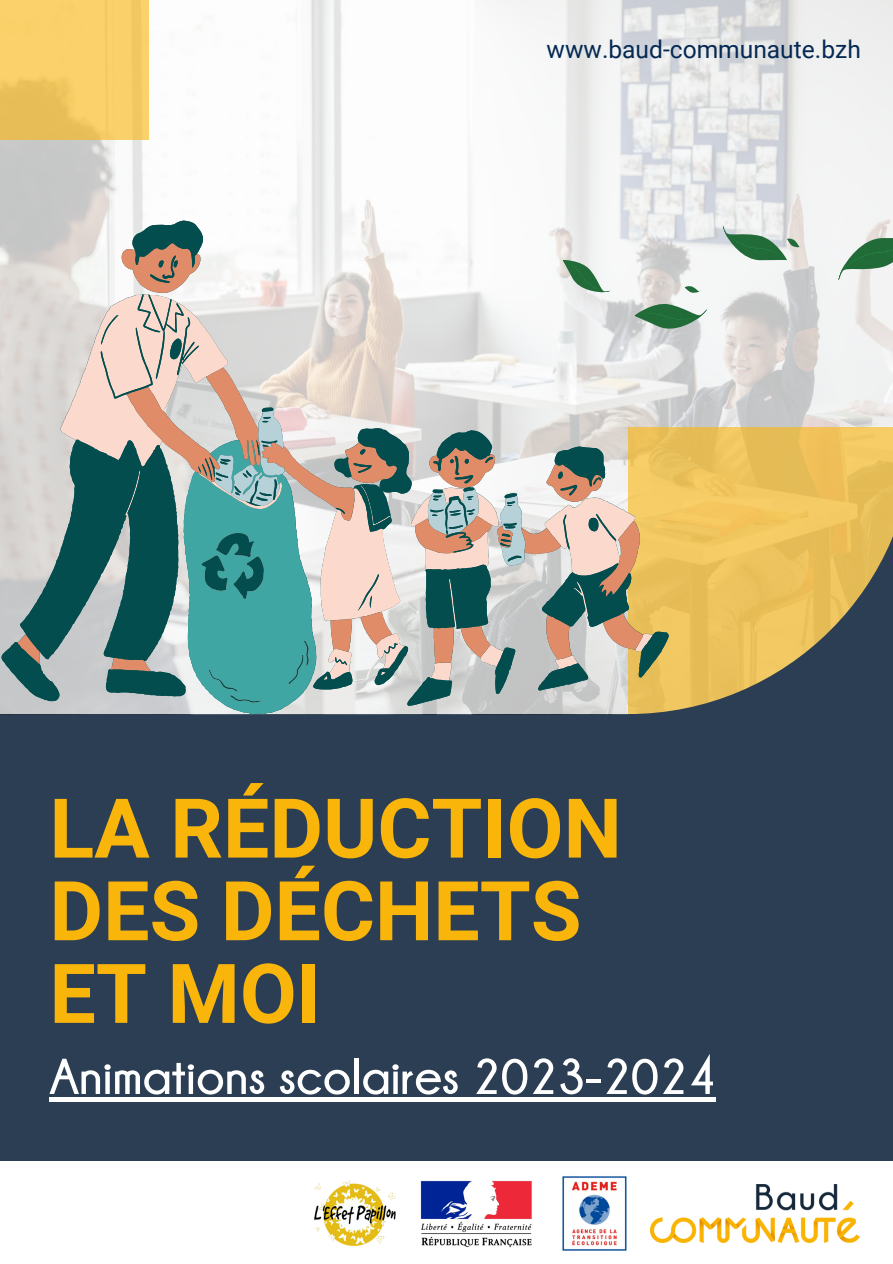
<style>
.page{position:relative;width:893px;height:1264px;background:#fff}
.page>*{position:absolute;margin:0;border:0;box-sizing:border-box;transform-origin:0 0}
.t1{font:700 82.5px/82.7px "Roboto";color:#fab50b}
.t2{font:700 50.1px "Champagne Limousines";color:#fff}
.t3{font:24.6px "Roboto";color:#052954}
</style>
<div class="page">
<div style="left:0;top:0;width:892px;height:1262px;background:#2b3e54"></div>
<img style="left:0;top:0;width:892px;height:714px">
<div style="left:0;top:0;width:148px;height:140px;background:linear-gradient(to right,#f2c862,#f9cf69)"></div>
<svg style="left:669px;top:428px;width:223px;height:286px;fill:#eabf58"></svg>
<div style="left:0;top:1161px;width:892px;height:101px;background:#fff"></div>
<img style="left:650px;top:1184px;width:209px;height:58px">
<img style="left:562px;top:1176px;width:65px;height:75px">
<img style="left:420px;top:1180px;width:112px;height:68px">
<img style="left:314px;top:1180px;width:82px;height:67px">
<svg style="left:183px;top:706px;width:133px;height:8px"></svg>
<svg style="left:1px;top:220px;width:668px;height:486px;background:#b7bfb8"></svg>
<svg style="left:837px;top:220px;width:55px;height:78px;background:#bacdc0"></svg>
<svg style="left:634px;top:276px;width:73px;height:74px;background:#bbc9bf"></svg>
<svg style="left:562px;top:252px;width:49px;height:47px;background:#b6cabd"></svg>
<svg style="left:722px;top:210px;width:79px;height:66px;background:#c1d0c5"></svg>
<hr style="left:49px;top:1097px;width:667px;height:4px;background:#fff">
<p class="t3" style="left:546px;top:35px;width:316px">www.baud-communaute.bzh</p>
<p class="t1" style="left:49px;top:788px;width:574px">LA RÉDUCTION</p>
<p class="t1" style="left:49px;top:870px;width:533px">DES DÉCHETS<br>ET MOI</p>
<p class="t2" style="left:49px;top:1048px;width:668px">Animations scolaires 2023-2024</p>
</div>
